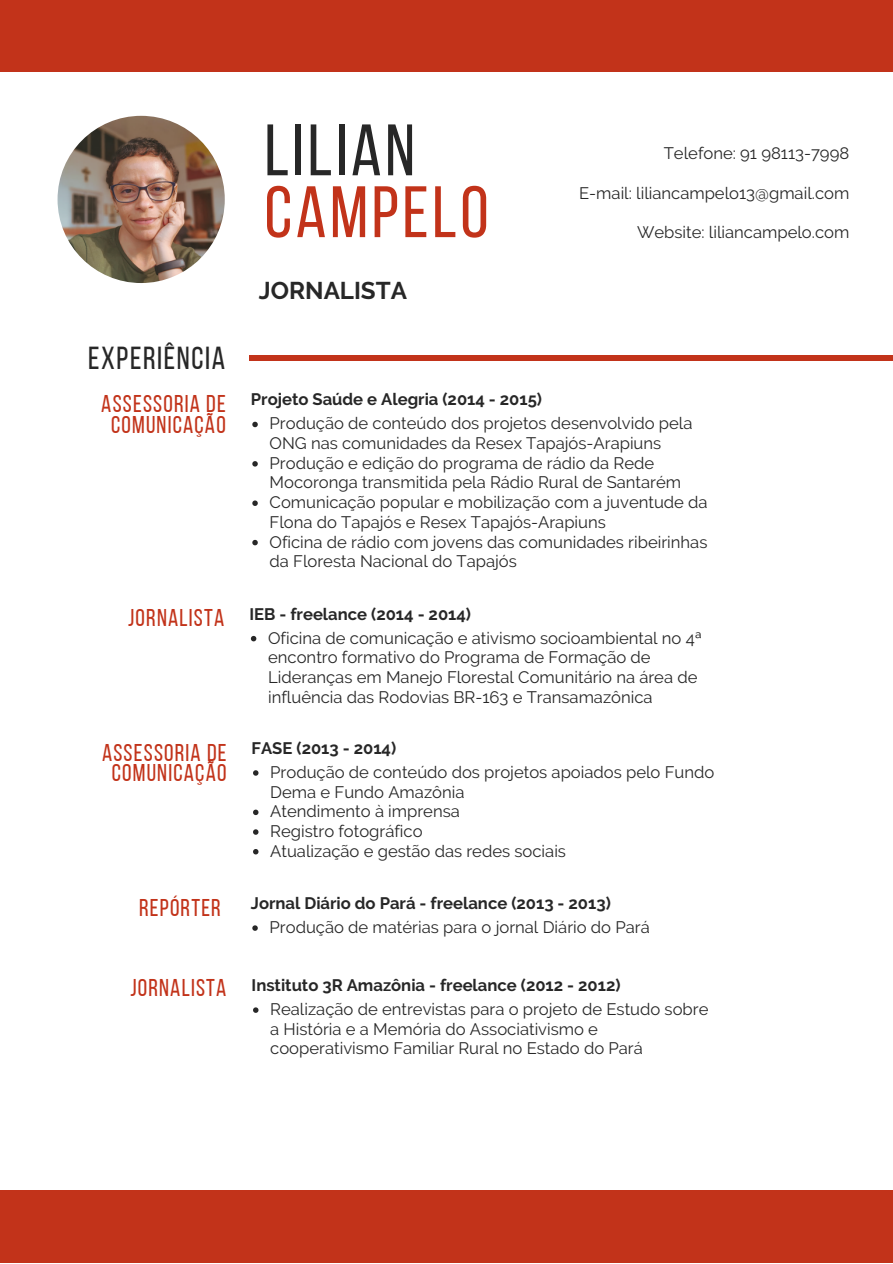
<style>
.page{position:relative;width:893px;height:1264px;background:#fff}
.page>*{position:absolute;margin:0;border:0;box-sizing:border-box;transform-origin:0 0}
.t1{font:72.6px "Bebas Neue";letter-spacing:.05em;color:#c2331a}
.t2{font:72.6px "Bebas Neue";letter-spacing:.05em;color:#272727}
.t3{font:31.8px "Bebas Neue";letter-spacing:.05em;color:#272727}
.t4{font:24.15px/20.7px "Bebas Neue";letter-spacing:.05em;color:#c2331a;text-align:center}
.t5{font:700 24.15px "Raleway";color:#272727}
.t6{font:16.65px/19.6px "Raleway";color:#272727}
.t7{font:700 16.65px "Raleway";color:#272727}
.s1{font-family:"Bebas Neue";font-size:24.15px;color:#c2331a}
.s2{font-weight:700}
</style>
<div class="page">
<div style="left:249px;top:355px;width:643px;height:5px;background:#c2331a"></div>
<svg style="left:251px;top:636px;width:5px;height:5px"></svg>
<div style="left:0;top:1190px;width:892px;height:72px;background:#c2331a"></div>
<div style="left:0;top:0;width:892px;height:71px;background:#c2331a"></div>
<img style="left:58px;top:116px;width:167px;height:167px;border-radius:50%">
<svg style="left:253px;top:770px;width:5px;height:5px"></svg>
<svg style="left:253px;top:809px;width:5px;height:6px"></svg>
<svg style="left:253px;top:829px;width:5px;height:5px"></svg>
<svg style="left:253px;top:849px;width:5px;height:5px"></svg>
<svg style="left:252px;top:925px;width:6px;height:5px"></svg>
<svg style="left:252px;top:422px;width:6px;height:5px"></svg>
<svg style="left:252px;top:461px;width:6px;height:5px"></svg>
<svg style="left:252px;top:500px;width:6px;height:6px"></svg>
<svg style="left:252px;top:540px;width:6px;height:5px"></svg>
<svg style="left:253px;top:1007px;width:5px;height:5px"></svg>
<h2 class="t3" style="left:88px;top:345px;width:138px">EXPERIÊNCIA</h2>
<h1 class="t2" style="left:264px;top:121px;width:152px">LILIAN</h1>
<h1 class="t1" style="left:264px;top:183px;width:225px">CAMPELO</h1>
<h3 class="t5" style="left:259px;top:276px;width:150px">JORNALISTA</h3>
<p class="t6" style="left:663px;top:144px;width:187px">Telefone: 91 98113-7998</p>
<p class="t6" style="left:579px;top:183px;width:272px">E-mail: liliancampelo13@gmail.com</p>
<p class="t6" style="left:637px;top:222px;width:214px">Website: liliancampelo.com</p>
<h3 class="t4" style="left:101px;top:396px;width:126px">ASSESSORIA DE<br>COMUNICAÇÃO</h3>
<p class="t7" style="left:251px;top:390px;width:293px">Projeto Saúde e Alegria (2014 - 2015)</p>
<p class="t6" style="left:269px;top:413px;width:439px">Produção de conteúdo dos projetos desenvolvido pela ONG nas comunidades da Resex Tapajós-Arapiuns Produção e edição do programa de rádio da Rede Mocoronga transmitida pela Rádio Rural de Santarém Comunicação popular e mobilização com a juventude da Flona do Tapajós e Resex Tapajós-Arapiuns<br>Oficina de rádio com jovens das comunidades ribeirinhas da Floresta Nacional do Tapajós</p>
<p class="t6" style="left:268px;top:601px;width:435px;line-height:24px;text-indent:-140px"><span class="s1">JORNALISTA</span> <span class="s2">IEB - freelance (2014 - 2014)<br></span>Oficina de comunicação e ativismo socioambiental no 4ª</p>
<p class="t6" style="left:268px;top:647px;width:431px">encontro formativo do Programa de Formação de<br>Lideranças em Manejo Florestal Comunitário na área de influência das Rodovias BR-163 e Transamazônica</p>
<h3 class="t4" style="left:102px;top:744px;width:126px">ASSESSORIA DE<br>COMUNICAÇÃO</h3>
<p class="t7" style="left:251px;top:738px;width:146px">FASE (2013 - 2014)</p>
<p class="t6" style="left:270px;top:762px;width:445px">Produção de conteúdo dos projetos apoiados pelo Fundo<br>Dema e Fundo Amazônia<br>Atendimento à imprensa<br>Registro fotográfico<br>Atualização e gestão das redes sociais</p>
<p class="t6" style="left:269px;top:891px;width:381px;line-height:24px;text-indent:-130px"><span class="s1">REPÓRTER</span> <span class="s2">Jornal Diário do Pará - freelance (2013 - 2013)<br></span>Produção de matérias para o jornal Diário do Pará</p>
<p class="t6" style="left:270px;top:973px;width:439px;line-height:24px;text-indent:-140px"><span class="s1">JORNALISTA</span> <span class="s2">Instituto 3R Amazônia - freelance (2012 - 2012)<br></span>Realização de entrevistas para o projeto de Estudo sobre</p>
<p class="t6" style="left:270px;top:1019px;width:374px">a História e a Memória do Associativismo e cooperativismo Familiar Rural no Estado do Pará</p>
</div>
